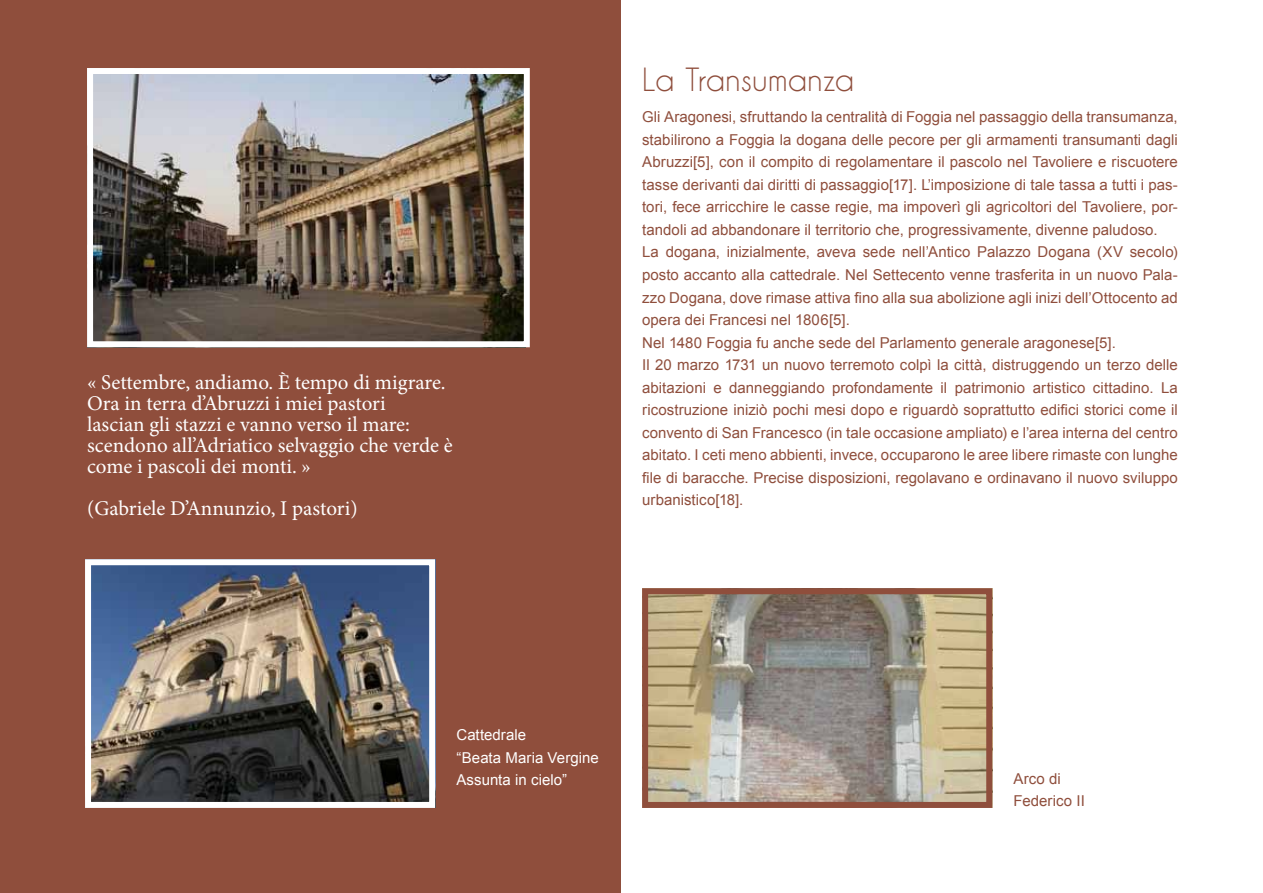
<style>
.page{position:relative;width:1263px;height:893px;background:#fff}
.page>*{position:absolute;margin:0;border:0;box-sizing:border-box;transform-origin:0 0}
.t1{font:30px "Caviar Dreams";letter-spacing:-.02em;color:#8f4e3c}
.t2{font:21px/21px "Minion Pro";color:#fff}
.t3{font:15px/22.5px "Arial";color:#8f4e3c}
.t4{font:15px/22.5px "Arial";letter-spacing:.005em;color:#fff}
</style>
<div class="page">
<div style="left:0;top:0;width:621px;height:893px;background:#8f4e3c"></div>
<img style="left:94px;top:75px;width:429px;height:265px">
<div style="left:87px;top:68px;width:443px;height:279px;border:6px solid #fff"></div>
<img style="left:92px;top:566px;width:336px;height:235px">
<div style="left:85px;top:559px;width:350px;height:249px;border:6px solid #fff"></div>
<img style="left:649px;top:595px;width:336px;height:206px">
<div style="left:642px;top:588px;width:350px;height:220px;border:6px solid #8f4e3c"></div>
<h2 class="t2" style="left:87px;top:372px;width:367px">« Settembre, andiamo. È tempo di migrare.<br>Ora in terra d’Abruzzi i miei pastori<br>lascian gli stazzi e vanno verso il mare: scendono all’Adriatico selvaggio che verde è come i pascoli dei monti. »</h2>
<h2 class="t2" style="left:87px;top:498px;width:272px">(Gabriele D’Annunzio, I pastori)</h2>
<h1 class="t1" style="left:642px;top:62px;width:214px">La Transumanza</h1>
<p class="t3" style="left:642px;top:106px;width:537px">Gli Aragonesi, sfruttando la centralità di Foggia nel passaggio della transumanza, stabilirono a Foggia la dogana delle pecore per gli armamenti transumanti dagli Abruzzi[5], con il compito di regolamentare il pascolo nel Tavoliere e riscuotere tasse derivanti dai diritti di passaggio[17]. L’imposizione di tale tassa a tutti i pas&shy;tori, fece arricchire le casse regie, ma impoverì gli agricoltori del Tavoliere, por&shy;tandoli ad abbandonare il territorio che, progressivamente, divenne paludoso.<br>La dogana, inizialmente, aveva sede nell’Antico Palazzo Dogana (XV secolo) posto accanto alla cattedrale. Nel Settecento venne trasferita in un nuovo Pala&shy;zzo Dogana, dove rimase attiva fino alla sua abolizione agli inizi dell’Ottocento ad opera dei Francesi nel 1806[5].<br>Nel 1480 Foggia fu anche sede del Parlamento generale aragonese[5].<br>Il 20 marzo 1731 un nuovo terremoto colpì la città, distruggendo un terzo delle abitazioni e danneggiando profondamente il patrimonio artistico cittadino. La ricostruzione iniziò pochi mesi dopo e riguardò soprattutto edifici storici come il convento di San Francesco (in tale occasione ampliato) e l’area interna del centro abitato. I ceti meno abbienti, invece, occuparono le aree libere rimaste con lunghe file di baracche. Precise disposizioni, regolavano e ordinavano il nuovo sviluppo urbanistico[18].</p>
<p class="t4" style="left:456px;top:724px;width:144px">Cattedrale<br>“Beata Maria Vergine<br>Assunta in cielo”</p>
<p class="t3" style="left:1013px;top:768px;width:73px">Arco di<br>Federico II</p>
</div>
